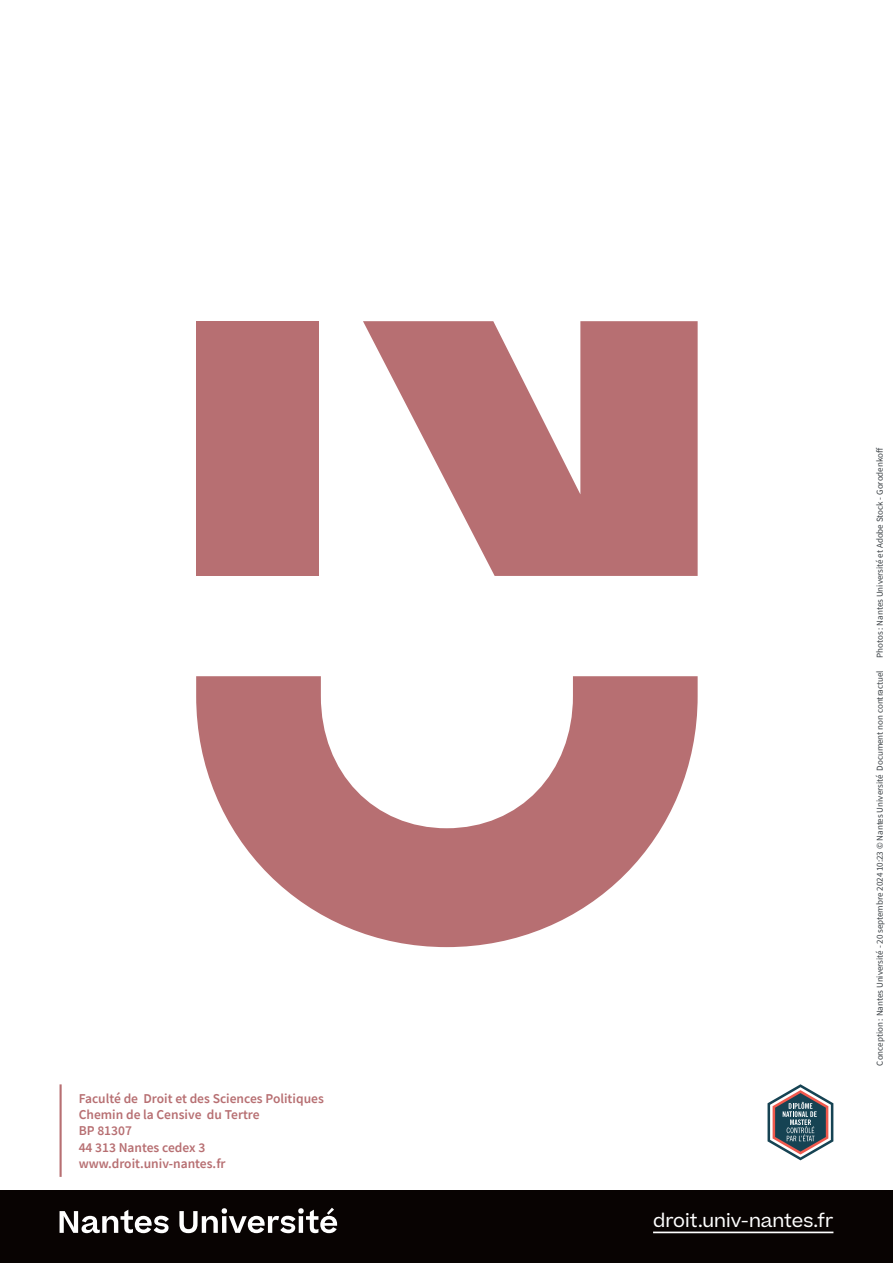
<style>
.page{position:relative;width:893px;height:1263px;background:#fff}
.page>*{position:absolute;margin:0;border:0;box-sizing:border-box;transform-origin:0 0}
.t1{font:18px "Beatrice";color:#fff}
.info_4e_couv{font:600 13.5px "Source Sans Pro";color:#b76f72}
.t2{font:9px "Source Sans Pro";color:#3a4044}
</style>
<div class="page">
<svg style="left:196px;top:676px;width:502px;height:271px;fill:#b76f72"></svg>
<svg style="left:363px;top:321px;width:335px;height:255px;fill:#b76f72"></svg>
<div style="left:196px;top:321px;width:122px;height:255px;background:#b76f72"></div>
<hr style="left:60px;top:1084px;width:2px;height:93px;background:#b76f72">
<svg style="left:767px;top:1084px;width:66px;height:76px"></svg>
<div style="left:0;top:1191px;width:893px;height:72px;background:#080302"></div>
<svg style="left:60px;top:1208px;width:277px;height:25px"></svg>
<hr style="left:653px;top:1231px;width:180px;height:2px;background:#fff">
<p class="info_4e_couv" style="left:79px;top:1090px;width:247px">Faculté de Droit et des Sciences Politiques</p>
<p class="info_4e_couv" style="left:79px;top:1106px;width:182px">Chemin de la Censive du Tertre</p>
<p class="info_4e_couv" style="left:79px;top:1122px;width:55px">BP 81307</p>
<p class="info_4e_couv" style="left:79px;top:1138px;width:128px">44 313 Nantes cedex 3</p>
<p class="info_4e_couv" style="left:79px;top:1154px;width:148px">www.droit.univ-nantes.fr</p>
<p class="t2" style="left:874px;top:658px;width:212px;rotate:-90deg">Photos : Nantes Université et Adobe Stock - Gorodenkoff</p>
<p class="t2" style="left:874px;top:1065px;width:397px;rotate:-90deg">Conception : Nantes Université - 20 septembre 2024 10:23 © Nantes Université Document non contractuel</p>
<p class="t1" style="left:653px;top:1208px;width:182px">droit.univ-nantes.fr</p>
</div>
